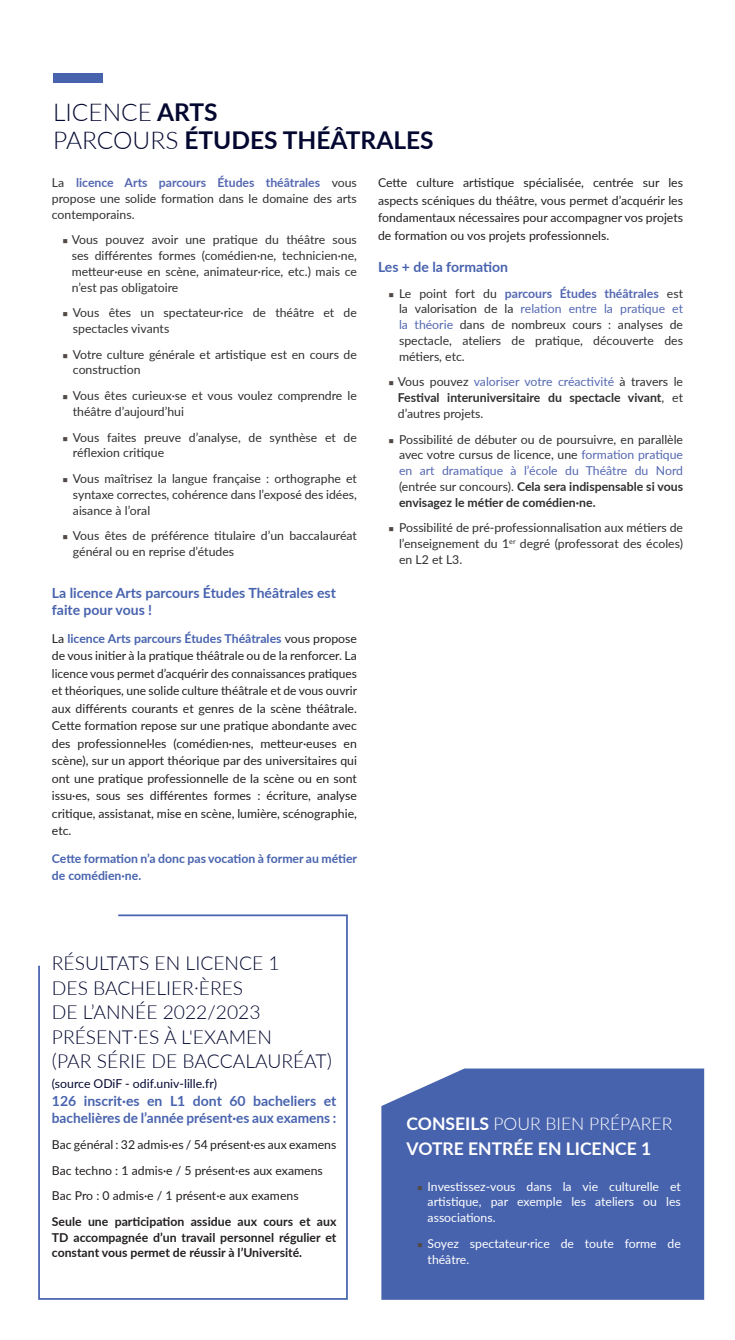
<style>
.page{position:relative;width:735px;height:1340px;background:#fff}
.page>*{position:absolute;margin:0;border:0;box-sizing:border-box;transform-origin:0 0}
.titre_rubrique{font:700 24.5px/28px "Lato";color:#040830}
.titre_sous_rubrique{font:300 19.25px/24.5px "Lato";color:#040830}
.titre_rubrique_sur_fond_couleur{font:700 17.5px/24.5px "Lato";color:#fff}
.chiffres_et_texte_résultats_admis{font:700 14px/17.5px "Lato";color:#4863ae}
.Phrase_couleur_bold{font:700 14px/17.5px "Lato";color:#4863ae}
.texte_avec_puce{font:12.25px/15.8px "Lato";color:#312f30;text-align:justify}
.texte{font:12.25px/17.5px "Lato";color:#231f20;text-align:justify}
.t1{font:12.25px/15.8px "Lato";color:#fff;text-align:justify}
.Note{font:700 12.25px/15.8px "Lato";color:#231f20;text-align:justify}
.Note-2{font:12.25px "Lato";color:#231f20}
.t2{font:700 12.25px/15.8px "Lato";color:#312f30;text-align:justify}
.texte-2{font:700 12.25px/17.5px "Lato";color:#4863ae}
.chiffres_et_texte_résultats_admis-2{font:12.25px "Lato";color:#040830}
.s1{font-weight:300}
.s2{font-weight:700;color:#5468b1}
.s3{font-weight:700;color:#4863ae}
.s4{color:#5468b1}
.s5{font-weight:400}
.s6{font-weight:400;color:#5468b1}
.s7{font-weight:700}
</style>
<div class="page">
<div style="left:53px;top:73px;width:50px;height:10px;background:#4863ae"></div>
<svg style="left:38px;top:914px;width:310px;height:386px"></svg>
<div style="left:381px;top:1068px;width:322px;height:231px;background:#4863ae"></div>
<svg style="left:418px;top:1185px;width:4px;height:4px"></svg>
<svg style="left:418px;top:1242px;width:4px;height:4px"></svg>
<p class="titre_rubrique" style="left:53px;top:97px;width:382px"><span class="s1">LICENCE</span> ARTS<br><span class="s1">PARCOURS</span> ÉTUDES THÉÂTRALES</p>
<p class="texte_avec_puce" style="left:52px;top:174px;width:306px">La <span class="s2">licence Arts parcours Études théâtrales</span> vous propose une solide formation dans le domaine des arts contemporains.</p>
<p class="texte_avec_puce" style="left:72px;top:231px;width:286px">Vous pouvez avoir une pratique du théâtre sous ses différentes formes (comédien·ne, technicien·ne, metteur·euse en scène, animateur·rice, etc.) mais ce n’est pas obligatoire</p>
<p class="texte_avec_puce" style="left:73px;top:304px;width:285px">Vous êtes un spectateur·rice de théâtre et de spectacles vivants</p>
<p class="texte_avec_puce" style="left:73px;top:346px;width:285px">Votre culture générale et artistique est en cours de construction</p>
<p class="texte_avec_puce" style="left:73px;top:387px;width:285px">Vous êtes curieux·se et vous voulez comprendre le théâtre d’aujourd’hui</p>
<p class="texte_avec_puce" style="left:73px;top:429px;width:285px">Vous faites preuve d’analyse, de synthèse et de réflexion critique</p>
<p class="texte_avec_puce" style="left:73px;top:470px;width:285px">Vous maîtrisez la langue française : orthographe et syntaxe correctes, cohérence dans l’exposé des idées, aisance à l’oral</p>
<p class="texte_avec_puce" style="left:73px;top:527px;width:285px">Vous êtes de préférence titulaire d’un baccalauréat général ou en reprise d’études</p>
<p class="Phrase_couleur_bold" style="left:52px;top:583px;width:285px">La licence Arts parcours Études Théâtrales est faite pour vous !</p>
<p class="texte" style="left:52px;top:629px;width:306px">La <span class="s3">licence Arts parcours Études Théâtrales</span> vous propose de vous initier à la pratique théâtrale ou de la renforcer. La licence vous permet d’acquérir des connaissances pratiques et théoriques, une solide culture théâtrale et de vous ouvrir aux différents courants et genres de la scène théâtrale.<br>Cette formation repose sur une pratique abondante avec des professionnel·les (comédien·nes, metteur·euses en scène), sur un apport théorique par des universitaires qui ont une pratique professionnelle de la scène ou en sont issu·es, sous ses différentes formes : écriture, analyse critique, assistanat, mise en scène, lumière, scénographie, etc.</p>
<p class="texte-2" style="left:52px;top:849px;width:306px">Cette formation n’a donc pas vocation à former au métier de comédien·ne.</p>
<p class="texte" style="left:378px;top:173px;width:306px">Cette culture artistique spécialisée, centrée sur les aspects scéniques du théâtre, vous permet d’acquérir les fondamentaux nécessaires pour accompagner vos projets de formation ou vos projets professionnels.</p>
<p class="Phrase_couleur_bold" style="left:378px;top:257px;width:132px">Les + de la formation</p>
<p class="texte_avec_puce" style="left:399px;top:285px;width:285px">Le point fort du <span class="s2">parcours Études théâtrales</span> est la valorisation de la <span class="s4">relation entre la pratique et la théorie</span> dans de nombreux cours : analyses de spectacle, ateliers de pratique, découverte des métiers, etc.</p>
<p class="t2" style="left:397px;top:373px;width:286px"><span class="s5">Vous pouvez</span> <span class="s6">valoriser votre créactivité</span> <span class="s5">à travers le </span>Festival interuniversitaire du spectacle vivant<span class="s5">, et d’autres projets.</span></p>
<p class="texte_avec_puce" style="left:399px;top:431px;width:285px">Possibilité de débuter ou de poursuivre, en parallèle avec votre cursus de licence, une <span class="s4">formation pratique en art dramatique à l’école du Théâtre du Nord </span>(entrée sur concours). <span class="s7">Cela sera indispensable si vous envisagez le métier de comédien·ne.</span></p>
<p class="texte_avec_puce" style="left:399px;top:519px;width:285px">Possibilité de pré-professionnalisation aux métiers de l’enseignement du 1<sup>er</sup> degré (professorat des écoles) en L2 et L3.</p>
<p class="titre_sous_rubrique" style="left:52px;top:950px;width:281px">RÉSULTATS EN LICENCE 1<br>DES BACHELIER·ÈRES<br>DE L’ANNÉE 2022/2023<br>PRÉSENT·ES À L'EXAMEN<br>(PAR SÉRIE DE BACCALAURÉAT)</p>
<p class="chiffres_et_texte_résultats_admis-2" style="left:52px;top:1074px;width:166px">(source ODiF - odif.univ-lille.fr)</p>
<p class="chiffres_et_texte_résultats_admis" style="left:52px;top:1091px;width:286px">126 inscrit·es en L1 dont 60 bacheliers et bachelières de l’année présent·es aux examens :</p>
<p class="Note-2" style="left:52px;top:1135px;width:286px">Bac général : 32 admis·es / 54 présent·es aux examens</p>
<p class="Note-2" style="left:52px;top:1161px;width:272px">Bac techno : 1 admis·e / 5 présent·es aux examens</p>
<p class="Note-2" style="left:52px;top:1186px;width:248px">Bac Pro : 0 admis·e / 1 présent·e aux examens</p>
<p class="Note" style="left:52px;top:1212px;width:286px">Seule une participation assidue aux cours et aux TD accompagnée d’un travail personnel régulier et constant vous permet de réussir à l’Université.</p>
<p class="titre_rubrique_sur_fond_couleur" style="left:406px;top:1110px;width:267px">CONSEILS <span class="s1">POUR BIEN PRÉPARER<br></span>VOTRE ENTRÉE EN LICENCE 1</p>
<p class="t1" style="left:427px;top:1177px;width:255px">Investissez-vous dans la vie culturelle et artistique, par exemple les ateliers ou les associations.</p>
<p class="t1" style="left:427px;top:1234px;width:255px">Soyez spectateur·rice de toute forme de théâtre.</p>
</div>
